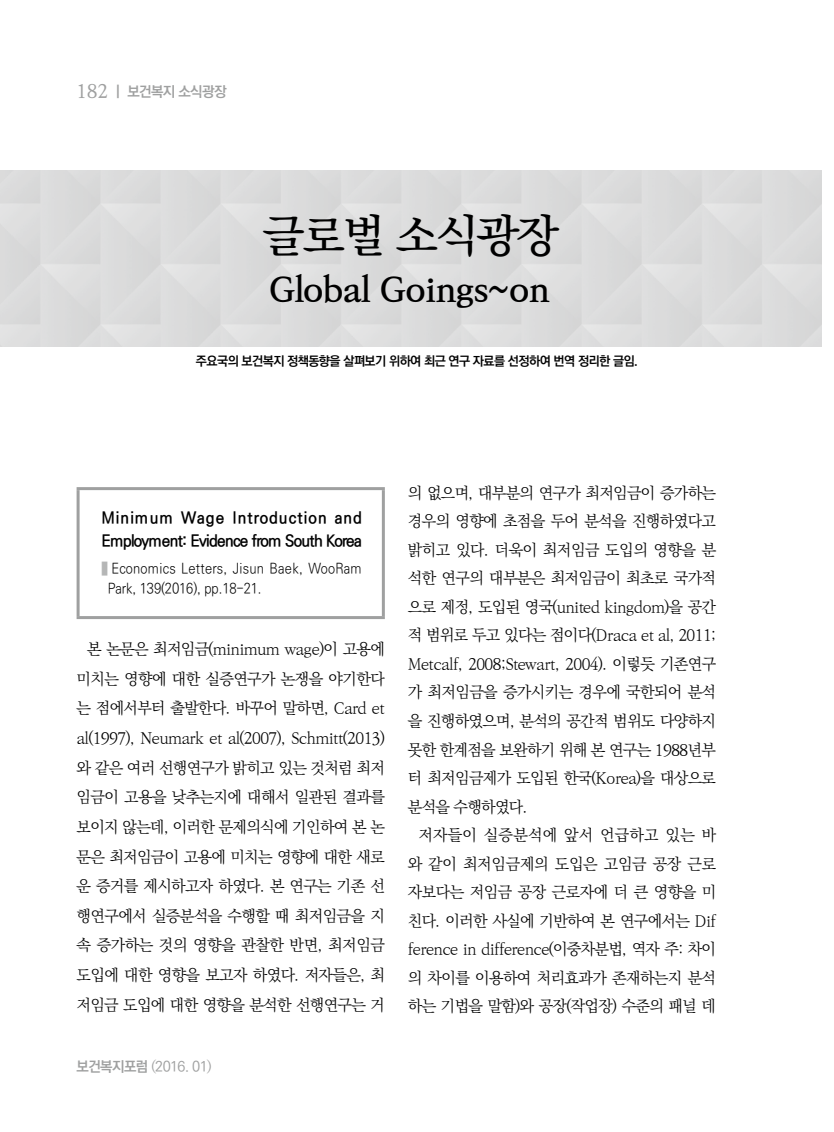
<style>
.page{position:relative;width:834px;height:1132px;background:#fff}
.page>*{position:absolute;margin:0;border:0;box-sizing:border-box;transform-origin:0 0}
.t1{font:500 45px "Ko Pub Batang";letter-spacing:-.04em;color:#000}
.t2{font:700 34.5px "Ko Pub Batang";letter-spacing:-.03em;color:#000}
.t3{font:700 16.2px/23.4px "Ko Pub Dotum";letter-spacing:-.04em;color:#000;scale:.95 1}
.t4{font:300 15.75px/28.5px "Ko Pub Batang";letter-spacing:-.04em;color:#000;text-align:justify}
.t5{font:300 14.25px/20.5px "Ko Pub Dotum";letter-spacing:.015em;color:#000;scale:.9 1}
.t6{font:500 14.25px "Ko Pub Dotum";letter-spacing:-.04em;color:#9fa0a0}
.t7{font:700 14.25px "Ko Pub Dotum";letter-spacing:-.04em;color:#9fa0a0}
.t8{font:700 12.75px "Ko Pub Dotum";letter-spacing:-.04em;color:#000}
.s1{font-family:"Ko Pub Batang";font-weight:500;font-size:18.75px}
.s2{font-size:18px;color:#b5b6b6}
.s3{font-weight:700}
.s4{font-family:"Ko Pub Batang";font-weight:300}
</style>
<div class="page">
<hr style="left:77px;top:487px;width:308px;height:3px;background:#9fa0a0">
<hr style="left:77px;top:490px;width:3px;height:126px;background:#9fa0a0">
<hr style="left:382px;top:490px;width:3px;height:126px;background:#9fa0a0">
<hr style="left:77px;top:616px;width:308px;height:3px;background:#9fa0a0">
<p class="t7" style="left:77px;top:84px;width:151px"><span class="s1">182</span> | 보건복지 소식광장</p>
<h1 class="t1" style="left:262px;top:213px;width:298px">글로벌 소식광장</h1>
<h2 class="t2" style="left:269px;top:271px;width:282px">Global Goings~on</h2>
<p class="t8" style="left:196px;top:354px;width:443px">주요국의 보건복지 정책동향을 살펴보기 위하여 최근 연구 자료를 선정하여 번역 정리한 글임.</p>
<p class="t3" style="left:101px;top:506px;width:276px">Minimum Wage Introduction and<br>Employment: Evidence from South Korea</p>
<p class="t5" style="left:108px;top:558px;width:284px;text-indent:-6px"><span class="s2">■</span> Economics Letters, Jisun Baek, WooRam<br>Park, 139(2016), pp.18-21.</p>
<p class="t4" style="left:77px;top:634px;width:310px;line-height:29.5px;text-indent:11px">본 논문은 최저임금(minimum wage)이 고용에 미치는 영향에 대한 실증연구가 논쟁을 야기한다 는 점에서부터 출발한다. 바꾸어 말하면, Card et al(1997), Neumark et al(2007), Schmitt(2013) 와 같은 여러 선행연구가 밝히고 있는 것처럼 최저 임금이 고용을 낮추는지에 대해서 일관된 결과를 보이지 않는데, 이러한 문제의식에 기인하여 본 논 문은 최저임금이 고용에 미치는 영향에 대한 새로 운 증거를 제시하고자 하였다. 본 연구는 기존 선 행연구에서 실증분석을 수행할 때 최저임금을 지 속 증가하는 것의 영향을 관찰한 반면, 최저임금 도입에 대한 영향을 보고자 하였다. 저자들은, 최 저임금 도입에 대한 영향을 분석한 선행연구는 거</p>
<p class="t6" style="left:77px;top:1058px;width:137px"><span class="s3">보건복지포럼</span> <span class="s4">(</span>2016. 01<span class="s4">)</span></p>
<p class="t4" style="left:408px;top:479px;width:310px">의 없으며, 대부분의 연구가 최저임금이 증가하는 경우의 영향에 초점을 두어 분석을 진행하였다고 밝히고 있다. 더욱이 최저임금 도입의 영향을 분 석한 연구의 대부분은 최저임금이 최초로 국가적 으로 제정, 도입된 영국(united kingdom)을 공간 적 범위로 두고 있다는 점이다(Draca et al, 2011; Metcalf, 2008;Stewart, 2004). 이렇듯 기존연구 가 최저임금을 증가시키는 경우에 국한되어 분석 을 진행하였으며, 분석의 공간적 범위도 다양하지 못한 한계점을 보완하기 위해 본 연구는 1988년부 터 최저임금제가 도입된 한국(Korea)을 대상으로 분석을 수행하였다.</p>
<p class="t4" style="left:408px;top:821px;width:310px;text-indent:11px">저자들이 실증분석에 앞서 언급하고 있는 바 와 같이 최저임금제의 도입은 고임금 공장 근로 자보다는 저임금 공장 근로자에 더 큰 영향을 미 친다. 이러한 사실에 기반하여 본 연구에서는 Dif ference in difference(이중차분법, 역자 주: 차이 의 차이를 이용하여 처리효과가 존재하는지 분석 하는 기법을 말함)와 공장(작업장) 수준의 패널 데</p>
</div>
